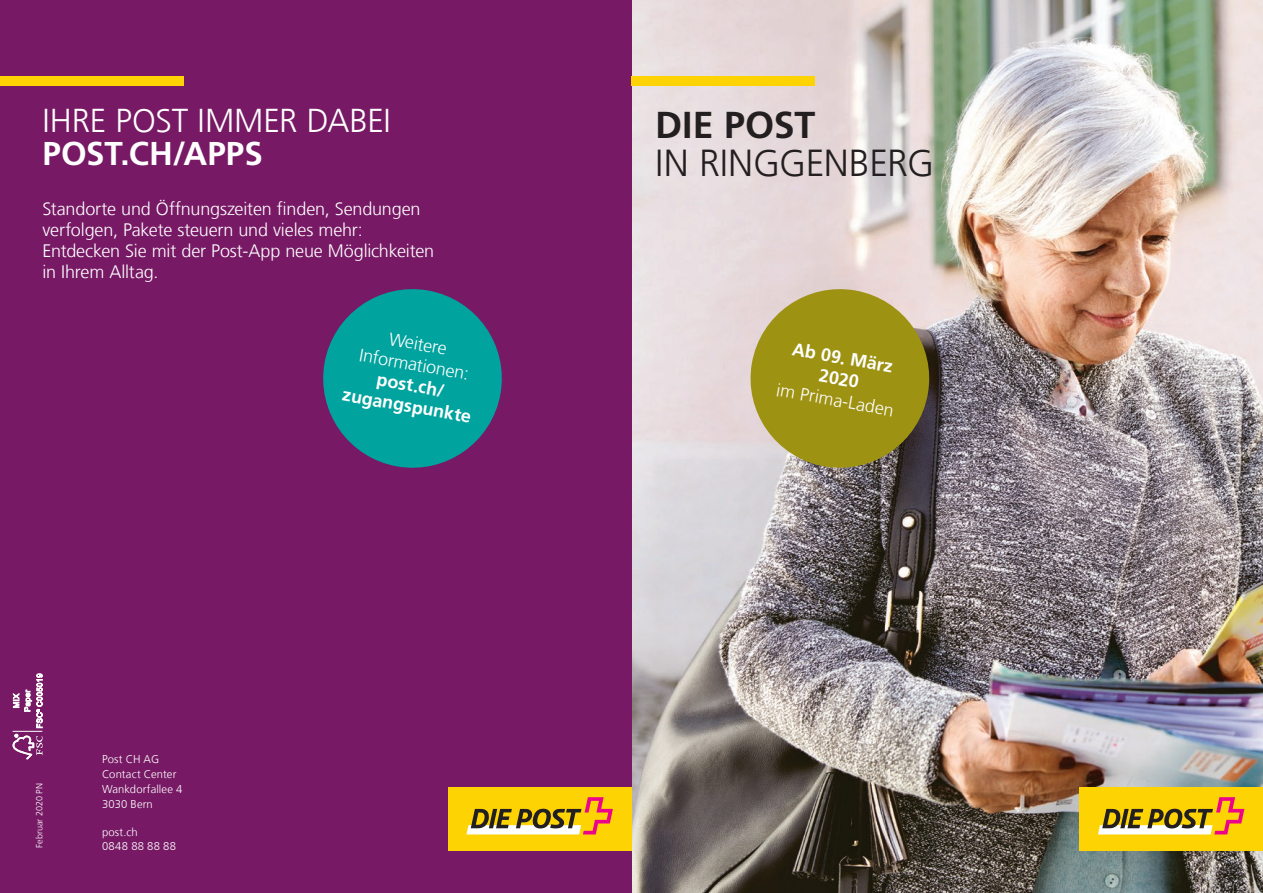
<style>
.page{position:relative;width:1263px;height:893px;background:#fff}
.page>*{position:absolute;margin:0;border:0;box-sizing:border-box;transform-origin:0 0}
.t1{font:300 37.5px "Frutiger";letter-spacing:-.01em;color:#231f20}
.t2{font:700 37.5px "Frutiger";color:#231f20}
.t3{font:300 33px "Frutiger";letter-spacing:-.005em;color:#fff}
.t4{font:700 33px "Frutiger";color:#fff}
.t5{font:300 18px/21px "Frutiger";letter-spacing:-.01em;color:#fff}
.t6{font:700 18px/21px "Frutiger";color:#fff;text-align:center}
.t7{font:300 11.25px/14.9px "Frutiger";letter-spacing:.01em;color:#fff}
.t8{font:300 11.25px/14.9px "Frutiger";letter-spacing:.03em;color:#fff}
.t9{font:300 9px "Frutiger";color:#fff}
</style>
<div class="page">
<img style="left:631px;top:0;width:632px;height:893px">
<div style="left:0;top:0;width:631px;height:893px;background:#771965"></div>
<div style="left:631px;top:77px;width:184px;height:9px;background:#fed304"></div>
<div style="left:0;top:77px;width:184px;height:9px;background:#fed304"></div>
<div style="left:1079px;top:787px;width:184px;height:63px;background:#fed304"></div>
<svg style="left:1098px;top:797px;width:146px;height:37px"></svg>
<div style="left:448px;top:787px;width:183px;height:63px;background:#fed304"></div>
<svg style="left:466px;top:797px;width:147px;height:37px"></svg>
<svg style="left:743px;top:282px;width:193px;height:193px;background:#a49843"></svg>
<svg style="left:13px;top:674px;width:30px;height:85px"></svg>
<svg style="left:323px;top:289px;width:179px;height:179px"></svg>
<h2 class="t3" style="left:43px;top:101px;width:350px">IHRE POST IMMER DABEI</h2>
<h2 class="t4" style="left:43px;top:134px;width:222px">POST.CH/APPS</h2>
<p class="t5" style="left:43px;top:199px;width:393px">Standorte und Öffnungszeiten finden, Sendungen verfolgen, Pakete steuern und vieles mehr:<br>Entdecken Sie mit der Post-App neue Möglichkeiten in Ihrem Alltag.</p>
<p class="t9" style="left:34px;top:847px;width:66px;rotate:-90deg">Februar 2020 PN</p>
<p class="t7" style="left:102px;top:752px;width:82px">Post CH AG<br>Contact Center<br>Wankdorfallee 4<br>3030 Bern</p>
<p class="t8" style="left:102px;top:824px;width:76px">post.ch<br>0848 88 88 88</p>
<p class="t5" style="left:365px;top:324px;width:112px;text-align:center;rotate:10deg">Weitere<br>Informationen:</p>
<p class="t6" style="left:348px;top:363px;width:132px;rotate:10deg">post.ch/ zugangspunkte</p>
<h1 class="t2" style="left:655px;top:103px;width:162px">DIE POST</h1>
<h1 class="t1" style="left:655px;top:141px;width:280px">IN RINGGENBERG</h1>
<p class="t6" style="left:794px;top:339px;width:103px;rotate:10deg">Ab 09. März<br>2020</p>
<p class="t5" style="left:778px;top:379px;width:120px;rotate:10deg">im Prima-Laden</p>
</div>
